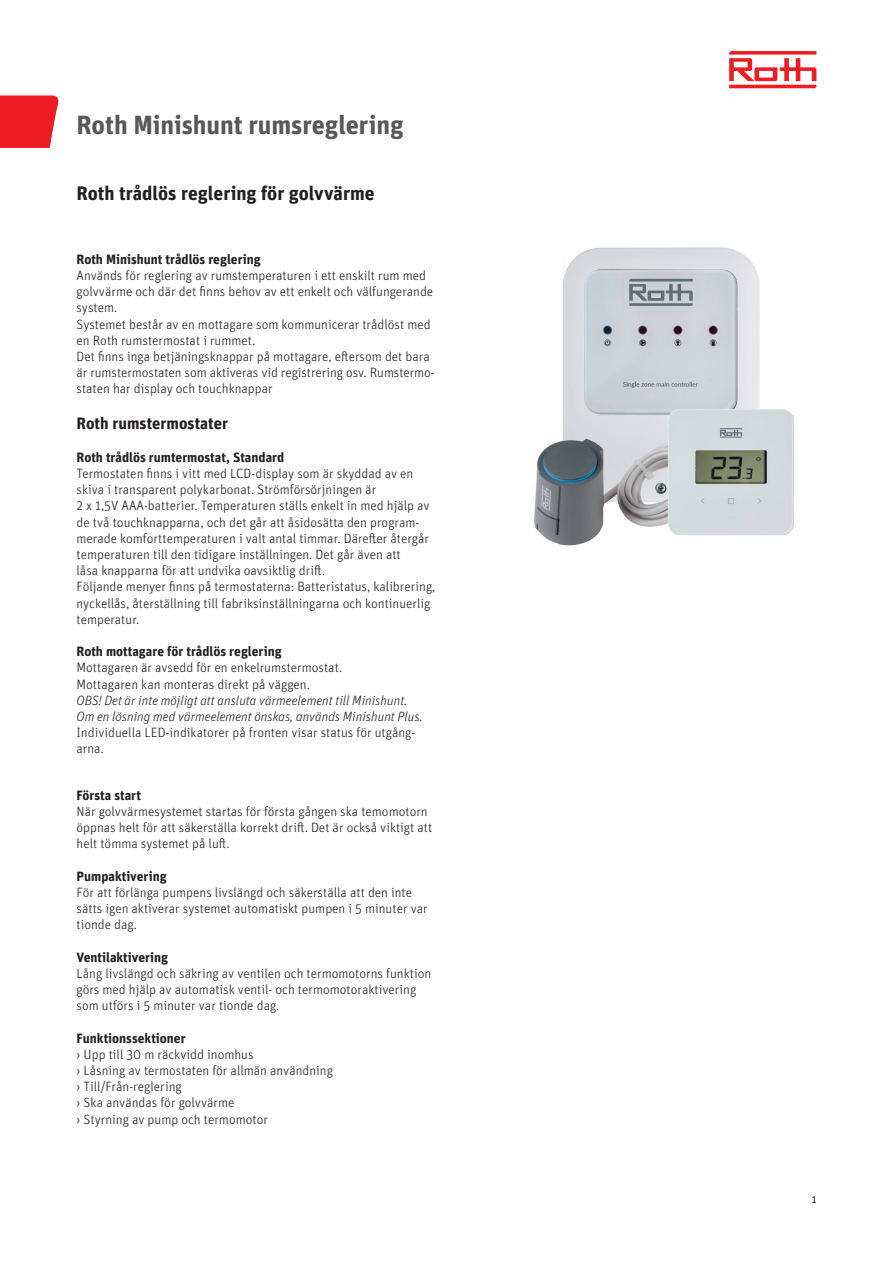
<style>
.page{position:relative;width:893px;height:1263px;background:#fff}
.page>*{position:absolute;margin:0;border:0;box-sizing:border-box;transform-origin:0 0}
.t1{font:700 26.25px "Unit OT";letter-spacing:-.005em;color:#57585a}
.t2{font:700 19.5px "Unit OT";color:#231f20}
.t3{font:700 16.5px "Unit OT";color:#231f20}
.t4{font:300 13.5px/16.2px "Unit OT";color:#231f20}
.t5{font:700 13.5px "Unit OT";color:#231f20}
.t6{font:italic 300 13.5px "Unit OT";color:#231f20}
.t7{font:10.5px "Unit OT";color:#231f20}
</style>
<div class="page">
<svg style="left:729px;top:51px;width:87px;height:37px"></svg>
<svg style="left:0;top:96px;width:59px;height:52px;background:#ef2f34"></svg>
<img style="left:534px;top:247px;width:260px;height:299px">
<p class="t1" style="left:77px;top:107px;width:329px">Roth Minishunt rumsreglering</p>
<p class="t2" style="left:77px;top:181px;width:300px">Roth trådlös reglering för golvvärme</p>
<p class="t5" style="left:77px;top:250px;width:186px">Roth Minishunt trådlös reglering</p>
<p class="t4" style="left:77px;top:267px;width:358px">Används för reglering av rumstemperaturen i ett enskilt rum med golvvärme och där det finns behov av ett enkelt och välfungerande system.</p>
<p class="t4" style="left:77px;top:316px;width:356px">Systemet består av en mottagare som kommunicerar trådlöst med en Roth rumstermostat i rummet.</p>
<p class="t4" style="left:77px;top:348px;width:360px">Det finns inga betjäningsknappar på mottagare, eftersom det bara är rumstermostaten som aktiveras vid registrering osv. Rumstermo-</p>
<p class="t4" style="left:77px;top:381px;width:198px">staten har display och touchknappar</p>
<p class="t3" style="left:77px;top:413px;width:153px">Roth rumstermostater</p>
<p class="t5" style="left:77px;top:448px;width:209px">Roth trådlös rumtermostat, Standard</p>
<p class="t4" style="left:77px;top:465px;width:355px">Termostaten finns i vitt med LCD-display som är skyddad av en skiva i transparent polykarbonat. Strömförsörjningen är<br>2 x 1,5V AAA-batterier. Temperaturen ställs enkelt in med hjälp av de två touchknapparna, och det går att åsidosätta den program&shy;merade komforttemperaturen i valt antal timmar. Därefter återgår temperaturen till den tidigare inställningen. Det går även att</p>
<p class="t4" style="left:77px;top:562px;width:250px">låsa knapparna för att undvika oavsiktlig drift.</p>
<p class="t4" style="left:77px;top:579px;width:360px">Följande menyer finns på termostaterna: Batteristatus, kalibrering, nyckellås, återställning till fabriksinställningarna och kontinuerlig temperatur.</p>
<p class="t5" style="left:77px;top:643px;width:207px">Roth mottagare för trådlös reglering</p>
<p class="t4" style="left:77px;top:660px;width:267px">Mottagaren är avsedd för en enkelrumstermostat.</p>
<p class="t4" style="left:77px;top:676px;width:235px">Mottagaren kan monteras direkt på väggen.</p>
<p class="t6" style="left:77px;top:692px;width:333px">OBS! Det är inte möjligt att ansluta värmeelement till Minishunt.</p>
<p class="t6" style="left:77px;top:708px;width:348px">Om en lösning med värmeelement önskas, används Minishunt Plus.</p>
<p class="t4" style="left:77px;top:724px;width:340px">Individuella LED-indikatorer på fronten visar status för utgång&shy;arna.</p>
<p class="t5" style="left:77px;top:786px;width:66px">Första start</p>
<p class="t4" style="left:77px;top:803px;width:357px">När golvvärmesystemet startas för första gången ska temomotorn öppnas helt för att säkerställa korrekt drift. Det är också viktigt att helt tömma systemet på luft.</p>
<p class="t5" style="left:77px;top:867px;width:92px">Pumpaktivering</p>
<p class="t4" style="left:77px;top:884px;width:337px">För att förlänga pumpens livslängd och säkerställa att den inte</p>
<p class="t4" style="left:77px;top:900px;width:353px">sätts igen aktiverar systemet automatiskt pumpen i 5 minuter var tionde dag.</p>
<p class="t5" style="left:77px;top:948px;width:93px">Ventilaktivering</p>
<p class="t4" style="left:77px;top:965px;width:356px">Lång livslängd och säkring av ventilen och termomotorns funktion görs med hjälp av automatisk ventil- och termomotoraktivering som utförs i 5 minuter var tionde dag.</p>
<p class="t5" style="left:77px;top:1029px;width:111px">Funktionssektioner</p>
<p class="t4" style="left:77px;top:1046px;width:179px">› Upp till 30 m räckvidd inomhus</p>
<p class="t4" style="left:77px;top:1062px;width:258px">› Låsning av termostaten för allmän användning</p>
<p class="t4" style="left:77px;top:1078px;width:107px">› Till/Från-reglering</p>
<p class="t4" style="left:77px;top:1095px;width:160px">› Ska användas för golvvärme</p>
<p class="t4" style="left:77px;top:1111px;width:193px">› Styrning av pump och termomotor</p>
<p class="t7" style="left:812px;top:1192px;width:6px">1</p>
</div>
